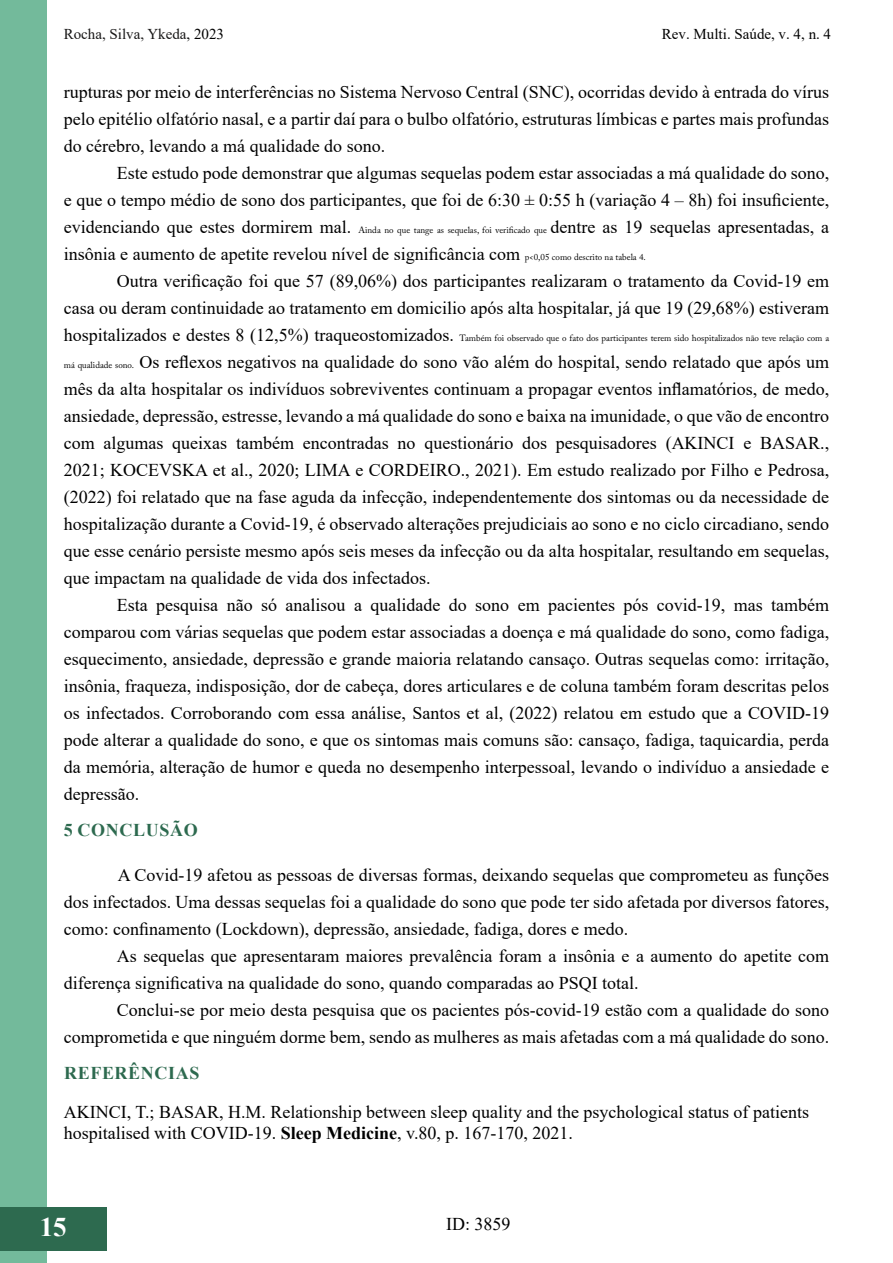
<style>
.page{position:relative;width:893px;height:1263px;background:#fff}
.page>*{position:absolute;margin:0;border:0;box-sizing:border-box;transform-origin:0 0}
.t1{font:700 27px "Times New Roman";color:#fff}
.t2{font:18px/27px "Times New Roman";color:#000;text-align:justify}
.t3{font:700 18px "Times New Roman";letter-spacing:.035em;color:#2d6a4f}
.t4{font:15px "Times New Roman";color:#000}
.t5{font:15px "Times New Roman";color:#181717}
.t6{font:9px "Adobe Caslon Pro";color:#000}
.s1{color:#000}
.s2{font-family:"Adobe Caslon Pro";font-size:9px}
.s3{font-family:"Times New Roman";font-size:18px}
.s4{font-weight:700}
</style>
<div class="page">
<div style="left:0;top:0;width:47px;height:1262px;background:#73ba9b"></div>
<hr style="left:892px;top:1207px;width:1px;height:43px;background:#2d6a4f">
<div style="left:0;top:1207px;width:106px;height:43px;background:#2d6a4f"></div>
<p class="t5" style="left:64px;top:24px;width:162px">Rocha, Silva, Ykeda<span class="s1">, 2023</span></p>
<p class="t4" style="left:662px;top:24px;width:171px">Rev. Multi. Saúde, v. 4, n. 4</p>
<p class="t2" style="left:64px;top:77px;width:767px">rupturas por meio de interferências no Sistema Nervoso Central (SNC), ocorridas devido à entrada do vírus pelo epitélio olfatório nasal, e a partir daí para o bulbo olfatório, estruturas límbicas e partes mais profundas do cérebro, levando a má qualidade do sono.</p>
<p class="t2" style="left:64px;top:158px;width:767px;text-indent:53px">Este estudo pode demonstrar que algumas sequelas podem estar associadas a má qualidade do sono, e que o tempo médio de sono dos participantes, que foi de 6:30 ± 0:55 h (variação 4 – 8h) foi insuficiente, evidenciando que estes dormirem mal. <span class="s2">Ainda no que tange as sequelas, foi verificado que</span> dentre as 19 sequelas apresentadas, a insônia e aumento de apetite revelou nível de significância com <span class="s2">p&lt;0,05 como descrito na tabela 4.</span></p>
<p class="t2" style="left:64px;top:266px;width:767px;text-align:right">Outra verificação foi que 57 (89,06%) dos participantes realizaram o tratamento da Covid-19 em<br>casa ou deram continuidade ao tratamento em domicilio após alta hospitalar, já que 19 (29,68%) estiveram</p>
<p class="t6" style="left:64px;top:332px;width:767px"><span class="s3">hospitalizados e destes 8 (12,5%) traqueostomizados.</span> Também foi observado que o fato dos participantes terem sido hospitalizados não teve relação com a</p>
<p class="t2" style="left:64px;top:347px;width:767px"><span class="s2">má qualidade sono.</span> Os reflexos negativos na qualidade do sono vão além do hospital, sendo relatado que após um mês da alta hospitalar os indivíduos sobreviventes continuam a propagar eventos inflamatórios, de medo, ansiedade, depressão, estresse, levando a má qualidade do sono e baixa na imunidade, o que vão de encontro com algumas queixas também encontradas no questionário dos pesquisadores (AKINCI e BASAR., 2021; KOCEVSKA et al., 2020; LIMA e CORDEIRO., 2021). Em estudo realizado por Filho e Pedrosa, (2022) foi relatado que na fase aguda da infecção, independentemente dos sintomas ou da necessidade de hospitalização durante a Covid-19, é observado alterações prejudiciais ao sono e no ciclo circadiano, sendo que esse cenário persiste mesmo após seis meses da infecção ou da alta hospitalar, resultando em sequelas, que impactam na qualidade de vida dos infectados.</p>
<p class="t2" style="left:64px;top:590px;width:767px;text-indent:53px">Esta pesquisa não só analisou a qualidade do sono em pacientes pós covid-19, mas também comparou com várias sequelas que podem estar associadas a doença e má qualidade do sono, como fadiga, esquecimento, ansiedade, depressão e grande maioria relatando cansaço. Outras sequelas como: irritação, insônia, fraqueza, indisposição, dor de cabeça, dores articulares e de coluna também foram descritas pelos os infectados. Corroborando com essa análise, Santos et al, (2022) relatou em estudo que a COVID-19 pode alterar a qualidade do sono, e que os sintomas mais comuns são: cansaço, fadiga, taquicardia, perda da memória, alteração de humor e queda no desempenho interpessoal, levando o indivíduo a ansiedade e depressão.</p>
<p class="t3" style="left:64px;top:817px;width:135px">5 CONCLUSÃO</p>
<p class="t2" style="left:64px;top:860px;width:767px;text-indent:54px">A Covid-19 afetou as pessoas de diversas formas, deixando sequelas que comprometeu as funções dos infectados. Uma dessas sequelas foi a qualidade do sono que pode ter sido afetada por diversos fatores, como: confinamento (Lockdown), depressão, ansiedade, fadiga, dores e medo.</p>
<p class="t2" style="left:64px;top:941px;width:767px;text-indent:53px">As sequelas que apresentaram maiores prevalência foram a insônia e a aumento do apetite com diferença significativa na qualidade do sono, quando comparadas ao PSQI total.</p>
<p class="t2" style="left:64px;top:995px;width:767px;text-align:right">Conclui-se por meio desta pesquisa que os pacientes pós-covid-19 estão com a qualidade do sono comprometida e que ninguém dorme bem, sendo as mulheres as mais afetadas com a má qualidade do sono.</p>
<p class="t3" style="left:64px;top:1060px;width:137px">REFERÊNCIAS</p>
<p class="t2" style="left:64px;top:1100px;width:747px;line-height:21px">AKINCI, T.; BASAR, H.M. Relationship between sleep quality and the psychological status of patients hospitalised with COVID-19. <span class="s4">Sleep Medicine</span>, v.80, p. 167-170, 2021.</p>
<h1 class="t1" style="left:40px;top:1207px;width:28px">15</h1>
<p class="t2" style="left:446px;top:1210px;width:66px">ID: 3859</p>
</div>
